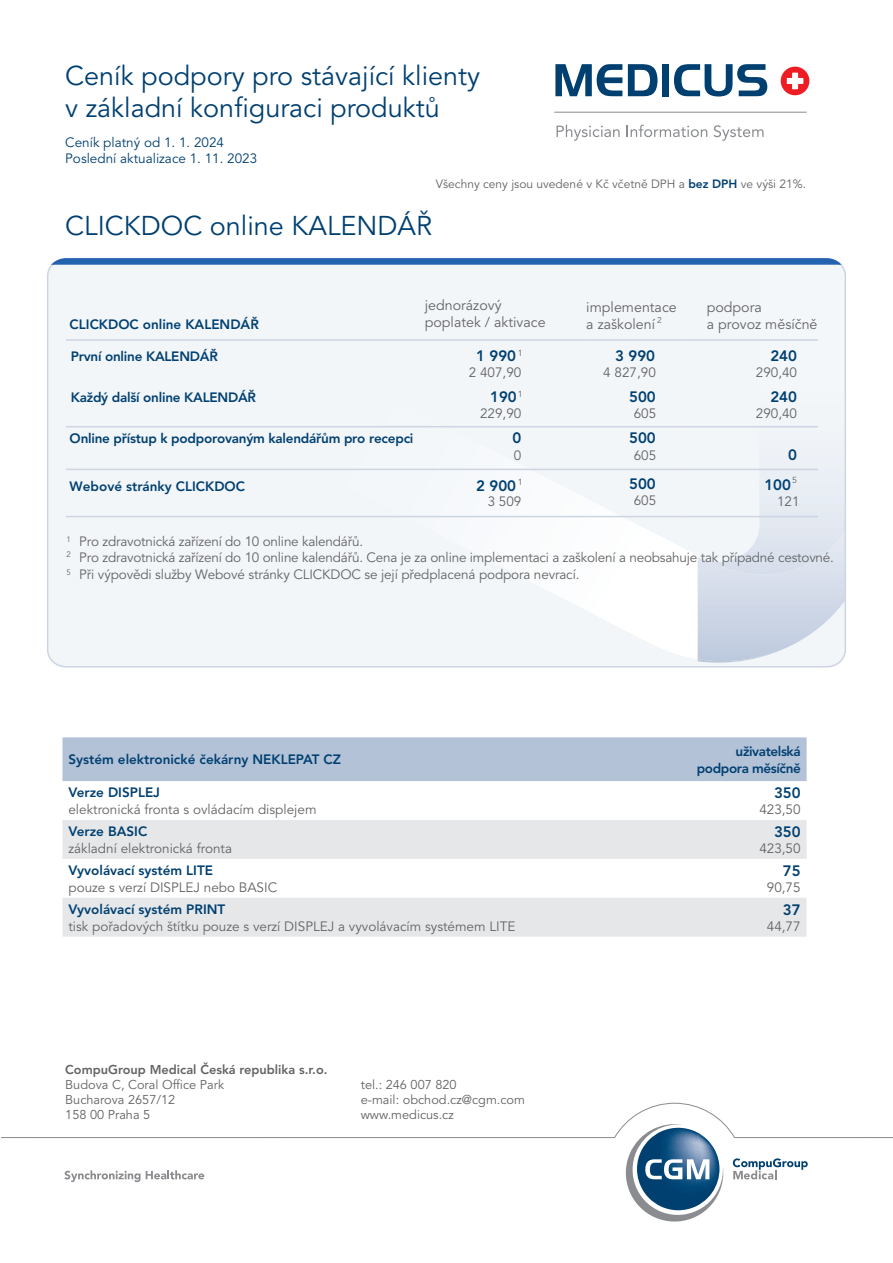
<style>
.page{position:relative;width:893px;height:1263px;background:#fff}
.page>*{position:absolute;margin:0;border:0;box-sizing:border-box;transform-origin:0 0}
.t1{font:27px "Avenir LT Pro";color:#004071}
.t2{font:800 15px "Avenir LT Pro";color:#004071}
.t3{font:14.25px/17.1px "Avenir LT Pro";color:#636366}
.t4{font:13.5px/15.8px "Avenir LT Pro";letter-spacing:-.01em;color:#636366}
.t5{font:800 13.5px "Avenir LT Pro";color:#004071}
.t6{font:13.5px/16.5px "Avenir LT Pro";color:#004071}
.t7{font:800 13.5px/16.5px "Avenir LT Pro";letter-spacing:-.03em;color:#004071;text-align:right}
.t8{font:12.75px/15px "Avenir LT Pro";color:#636366}
.t9{font:800 12.75px "Avenir LT Pro";color:#636366}
.t10{font:12px "Avenir LT Pro";color:#636366}
.t11{font:8.7px "Avenir LT Pro";color:#636366}
.t12{font:8.4px "Avenir LT Pro";color:#636366}
.s1{font-weight:800;color:#004071}
</style>
<div class="page">
<svg style="left:1px;top:1103px;width:892px;height:119px"></svg>
<svg style="left:555px;top:64px;width:67px;height:32px"></svg>
<svg style="left:628px;top:64px;width:29px;height:32px"></svg>
<div style="left:662px;top:64px;width:7px;height:32px;background:#004071"></div>
<svg style="left:674px;top:64px;width:93px;height:32px"></svg>
<hr style="left:554px;top:112px;width:253px;height:1px;background:#8a8c8f">
<div style="left:781px;top:67px;width:28px;height:28px;background:#ee1d23;border-radius:50%"></div>
<div style="left:792px;top:73px;width:6px;height:16px;background:#fff"></div>
<div style="left:787px;top:78px;width:16px;height:6px;background:#fff"></div>
<svg style="left:627px;top:125px;width:80px;height:12px"></svg>
<svg style="left:714px;top:125px;width:49px;height:16px"></svg>
<svg style="left:556px;top:125px;width:64px;height:16px"></svg>
<div style="left:62px;top:737px;width:745px;height:44px;background:#b4c2d8"></div>
<svg style="left:62px;top:820px;width:745px;height:117px;fill:#e6e7e9"></svg>
<div style="left:48px;top:259px;width:797px;height:408px;background:#f3f6f9;border-radius:18px"></div>
<img style="left:537px;top:473px;width:103px;height:164px">
<img style="left:639px;top:526px;width:58px;height:133px">
<img style="left:494px;top:562px;width:44px;height:23px">
<img style="left:698px;top:532px;width:147px;height:129px">
<svg style="left:50px;top:258px;width:792px;height:8px;background:#4a7dbc"></svg>
<hr style="left:66px;top:339px;width:518px;height:2px;background:#cdd5e2">
<hr style="left:584px;top:339px;width:98px;height:2px;background:#cdd5e2">
<hr style="left:682px;top:339px;width:136px;height:2px;background:#cdd5e2">
<hr style="left:66px;top:426px;width:518px;height:1px;background:#cdd5e2">
<hr style="left:584px;top:426px;width:98px;height:1px;background:#cdd5e2">
<hr style="left:682px;top:426px;width:136px;height:1px;background:#cdd5e2">
<hr style="left:66px;top:469px;width:518px;height:1px;background:#cdd5e2">
<hr style="left:584px;top:469px;width:98px;height:1px;background:#cdd5e2">
<hr style="left:682px;top:469px;width:136px;height:1px;background:#cdd5e2">
<hr style="left:66px;top:516px;width:518px;height:1px;background:#cdd5e2">
<hr style="left:584px;top:516px;width:98px;height:1px;background:#cdd5e2">
<hr style="left:682px;top:516px;width:136px;height:1px;background:#cdd5e2">
<h1 class="t1" style="left:65px;top:59px;width:416px">Ceník podpory pro stávající klienty</h1>
<h1 class="t1" style="left:65px;top:92px;width:376px">v základní konfiguraci produktů</h1>
<p class="t6" style="left:65px;top:134px;width:194px">Ceník platný od 1. 1. 2024<br>Poslední aktualizace 1. 11. 2023</p>
<p class="t10" style="left:436px;top:176px;width:372px">Všechny ceny jsou uvedené v Kč včetně DPH a <span class="s1">bez DPH</span> ve výši 21%.</p>
<h1 class="t1" style="left:65px;top:210px;width:368px">CLICKDOC online KALENDÁŘ</h1>
<p class="t5" style="left:70px;top:316px;width:191px">CLICKDOC online KALENDÁŘ</p>
<p class="t3" style="left:425px;top:297px;width:122px">jednorázový poplatek / aktivace</p>
<p class="t3" style="left:586px;top:298px;width:92px">implementace a zaškolení</p>
<p class="t3" style="left:707px;top:298px;width:112px">podpora<br>a provoz měsíčně</p>
<p class="t12" style="left:657px;top:315px;width:6px">2</p>
<p class="t5" style="left:71px;top:348px;width:149px">První online KALENDÁŘ</p>
<p class="t2" style="left:476px;top:347px;width:48px">1 990 <sup>1</sup></p>
<p class="t2" style="left:615px;top:347px;width:41px">3 990</p>
<p class="t2" style="left:770px;top:347px;width:28px">240</p>
<p class="t5" style="left:71px;top:389px;width:187px">Každý další online KALENDÁŘ</p>
<p class="t4" style="left:469px;top:365px;width:54px">2 407,90</p>
<p class="t2" style="left:490px;top:388px;width:28px">190</p>
<p class="t11" style="left:518px;top:389px;width:6px">1</p>
<p class="t4" style="left:480px;top:406px;width:43px">229,90</p>
<p class="t4" style="left:603px;top:365px;width:54px">4 827,90</p>
<p class="t4" style="left:756px;top:365px;width:43px">290,40</p>
<p class="t4" style="left:634px;top:406px;width:24px">605</p>
<p class="t2" style="left:770px;top:388px;width:28px">240</p>
<p class="t4" style="left:756px;top:406px;width:43px">290,40</p>
<p class="t2" style="left:629px;top:388px;width:28px">500</p>
<p class="t5" style="left:70px;top:431px;width:345px">Online přístup k podporovaným kalendářům pro recepci</p>
<p class="t2" style="left:512px;top:429px;width:10px">0</p>
<p class="t2" style="left:629px;top:429px;width:28px">500</p>
<p class="t4" style="left:634px;top:447px;width:24px">605</p>
<p class="t2" style="left:629px;top:475px;width:28px">500</p>
<p class="t4" style="left:634px;top:493px;width:24px">605</p>
<p class="t4" style="left:514px;top:447px;width:9px">0</p>
<p class="t2" style="left:788px;top:445px;width:10px">0</p>
<p class="t11" style="left:792px;top:475px;width:6px">5</p>
<p class="t11" style="left:518px;top:477px;width:6px">1</p>
<p class="t2" style="left:764px;top:475px;width:28px">100</p>
<p class="t4" style="left:777px;top:494px;width:24px">121</p>
<p class="t2" style="left:476px;top:476px;width:41px">2 900</p>
<p class="t5" style="left:70px;top:478px;width:177px">Webové stránky CLICKDOC</p>
<p class="t4" style="left:488px;top:494px;width:35px">3 509</p>
<p class="t4" style="left:67px;top:534px;width:769px"><sup>1</sup> Pro zdravotnická zařízení do 10 online kalendářů.<br><sup>2</sup> Pro zdravotnická zařízení do 10 online kalendářů. Cena je za online implementaci a zaškolení a neobsahuje tak případné cestovné.</p>
<p class="t4" style="left:67px;top:567px;width:514px"><sup>5</sup> Při výpovědi služby Webové stránky CLICKDOC se její předplacená podpora nevrací.</p>
<p class="t5" style="left:68px;top:752px;width:274px">Systém elektronické čekárny NEKLEPAT CZ</p>
<p class="t7" style="left:697px;top:743px;width:105px">uživatelská podpora měsíčně</p>
<p class="t5" style="left:68px;top:785px;width:93px">Verze DISPLEJ</p>
<p class="t4" style="left:68px;top:802px;width:250px">elektronická fronta s ovládacím displejem</p>
<p class="t2" style="left:774px;top:784px;width:28px">350</p>
<p class="t4" style="left:759px;top:802px;width:43px">423,50</p>
<p class="t5" style="left:68px;top:823px;width:80px">Verze BASIC</p>
<p class="t4" style="left:68px;top:840px;width:165px">základní elektronická fronta</p>
<p class="t2" style="left:774px;top:823px;width:28px">350</p>
<p class="t4" style="left:759px;top:841px;width:43px">423,50</p>
<p class="t5" style="left:68px;top:862px;width:146px">Vyvolávací systém LITE</p>
<p class="t4" style="left:68px;top:879px;width:210px">pouze s verzí DISPLEJ nebo BASIC</p>
<p class="t2" style="left:783px;top:862px;width:19px">75</p>
<p class="t4" style="left:767px;top:880px;width:35px">90,75</p>
<p class="t5" style="left:68px;top:901px;width:158px">Vyvolávací systém PRINT</p>
<p class="t4" style="left:68px;top:918px;width:448px">tisk pořadových štítku pouze s verzí DISPLEJ a vyvolávacím systémem LITE</p>
<p class="t2" style="left:783px;top:900px;width:19px">37</p>
<p class="t4" style="left:767px;top:919px;width:35px">44,77</p>
<p class="t9" style="left:65px;top:1062px;width:264px">CompuGroup Medical Česká republika s.r.o.</p>
<p class="t8" style="left:65px;top:1077px;width:160px">Budova C, Coral Office Park<br>Bucharova 2657/12<br>158 00 Praha 5</p>
<p class="t8" style="left:361px;top:1077px;width:166px">tel.: 246 007 820<br>e-mail: obchod.cz@cgm.com www.medicus.cz</p>
</div>
